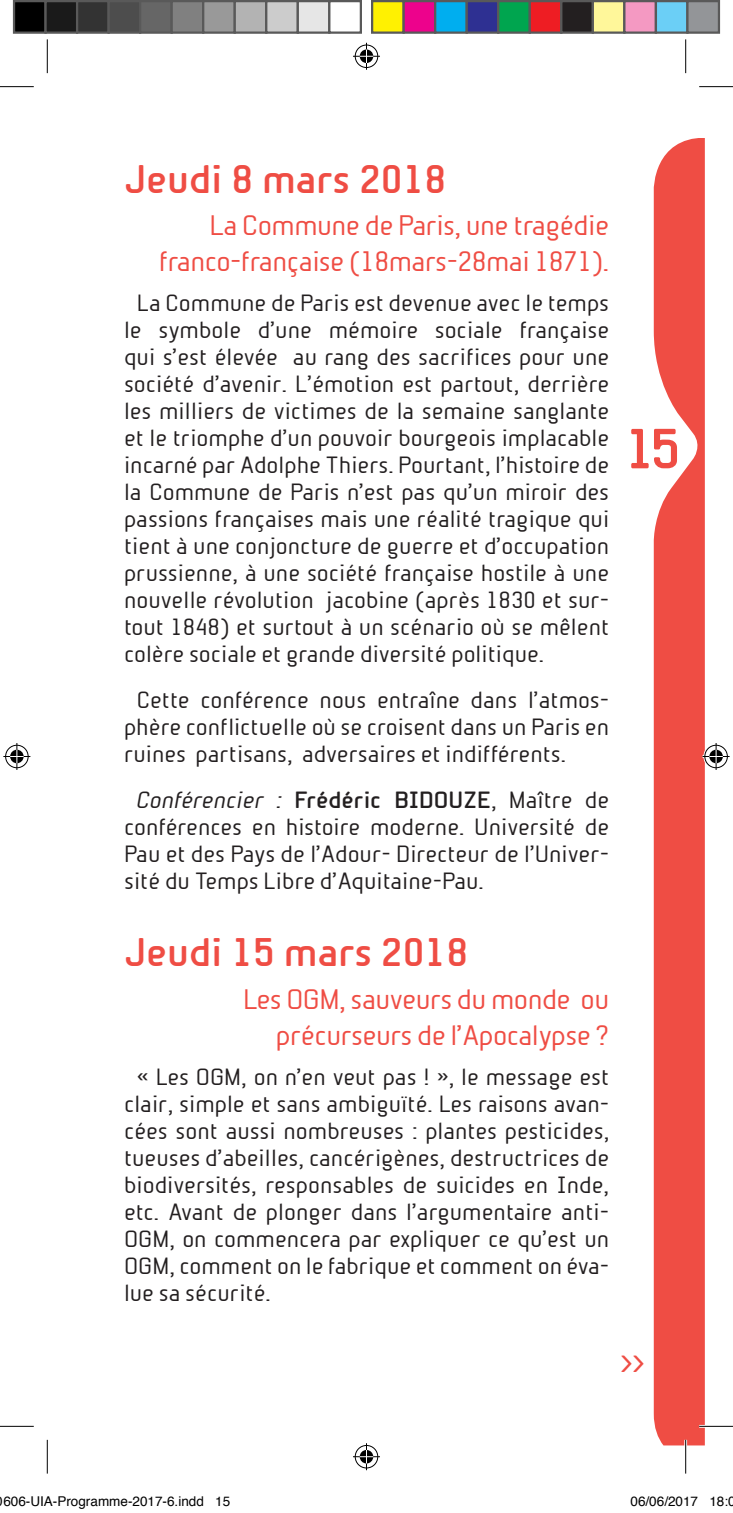
<style>
.page{position:relative;width:733px;height:1513px;background:#fff}
.page>*{position:absolute;margin:0;border:0;box-sizing:border-box;transform-origin:0 0}
.t1{font:700 54px "Beta Sans";color:#ef4d44}
.t2{font:700 38.25px "Beta Sans";color:#ef4d44}
.t3{font:27px/36px "Beta Sans";letter-spacing:-.02em;color:#ef4d44;text-align:right}
.t4{font:22.5px/27px "Beta Sans";color:#231f20;text-align:justify}
.t5{font:700 22.5px "Beta Semi";color:#ef4d44}
.t6{font:13.5px "Helvetica";color:#000}
.s1{font-style:italic}
.s2{font-weight:700}
</style>
<div class="page">
<svg style="left:653px;top:138px;width:51px;height:1307px;background:#f05a52"></svg>
<hr style="left:699px;top:1425px;width:33px;height:2px;background:#fff">
<hr style="left:684px;top:1439px;width:2px;height:34px;background:#fff">
<hr style="left:0;top:86px;width:34px;height:1px;background:#000">
<hr style="left:699px;top:86px;width:33px;height:1px;background:#000">
<hr style="left:0;top:1426px;width:34px;height:1px;background:#000">
<hr style="left:699px;top:1426px;width:33px;height:1px;background:#000">
<hr style="left:47px;top:39px;width:1px;height:34px;background:#000">
<hr style="left:47px;top:1439px;width:1px;height:34px;background:#000">
<hr style="left:685px;top:39px;width:1px;height:34px;background:#000">
<hr style="left:685px;top:1439px;width:1px;height:34px;background:#000">
<svg style="left:353px;top:43px;width:27px;height:27px"></svg>
<svg style="left:353px;top:1443px;width:27px;height:27px"></svg>
<svg style="left:3px;top:743px;width:27px;height:27px"></svg>
<svg style="left:702px;top:743px;width:27px;height:27px"></svg>
<div style="left:14px;top:1px;width:32px;height:32px;background:#000"></div>
<div style="left:13px;top:0;width:34px;height:34px;border:2px solid #595959"></div>
<div style="left:46px;top:1px;width:31px;height:32px;background:#1a1a1a"></div>
<div style="left:44px;top:0;width:34px;height:34px;border:2px solid #595959"></div>
<div style="left:77px;top:1px;width:32px;height:32px;background:#333"></div>
<div style="left:76px;top:0;width:34px;height:34px;border:2px solid #595959"></div>
<div style="left:109px;top:1px;width:31px;height:32px;background:#4d4d4d"></div>
<div style="left:107px;top:0;width:34px;height:34px;border:2px solid #595959"></div>
<div style="left:140px;top:1px;width:32px;height:32px;background:#666"></div>
<div style="left:139px;top:0;width:34px;height:34px;border:2px solid #595959"></div>
<div style="left:172px;top:1px;width:31px;height:32px;background:#808080"></div>
<div style="left:170px;top:0;width:34px;height:34px;border:2px solid #595959"></div>
<div style="left:203px;top:1px;width:32px;height:32px;background:#999"></div>
<div style="left:202px;top:0;width:34px;height:34px;border:2px solid #595959"></div>
<div style="left:235px;top:1px;width:31px;height:32px;background:#b3b3b3"></div>
<div style="left:233px;top:0;width:34px;height:34px;border:2px solid #595959"></div>
<div style="left:266px;top:1px;width:32px;height:32px;background:#ccc"></div>
<div style="left:265px;top:0;width:34px;height:34px;border:2px solid #595959"></div>
<div style="left:298px;top:1px;width:31px;height:32px;background:#e6e6e6"></div>
<div style="left:296px;top:0;width:34px;height:34px;border:2px solid #595959"></div>
<div style="left:328px;top:0;width:34px;height:34px;border:2px solid #595959"></div>
<div style="left:372px;top:1px;width:31px;height:32px;background:#fff101"></div>
<div style="left:371px;top:0;width:33px;height:34px;border:2px solid #595959"></div>
<div style="left:403px;top:1px;width:32px;height:32px;background:#ed028c"></div>
<div style="left:402px;top:0;width:34px;height:34px;border:2px solid #595959"></div>
<div style="left:435px;top:1px;width:31px;height:32px;background:#00aeef"></div>
<div style="left:434px;top:0;width:33px;height:34px;border:2px solid #595959"></div>
<div style="left:466px;top:1px;width:32px;height:32px;background:#2e3092"></div>
<div style="left:465px;top:0;width:34px;height:34px;border:2px solid #595959"></div>
<div style="left:498px;top:1px;width:31px;height:32px;background:#00a54f"></div>
<div style="left:497px;top:0;width:33px;height:34px;border:2px solid #595959"></div>
<div style="left:529px;top:1px;width:32px;height:32px;background:#ee1d23"></div>
<div style="left:528px;top:0;width:34px;height:34px;border:2px solid #595959"></div>
<div style="left:561px;top:1px;width:31px;height:32px;background:#231f20"></div>
<div style="left:560px;top:0;width:33px;height:34px;border:2px solid #595959"></div>
<div style="left:592px;top:1px;width:32px;height:32px;background:#fff79a"></div>
<div style="left:591px;top:0;width:34px;height:34px;border:2px solid #595959"></div>
<div style="left:624px;top:1px;width:31px;height:32px;background:#f499c2"></div>
<div style="left:623px;top:0;width:33px;height:34px;border:2px solid #595959"></div>
<div style="left:655px;top:1px;width:32px;height:32px;background:#6bcff6"></div>
<div style="left:654px;top:0;width:34px;height:34px;border:2px solid #595959"></div>
<div style="left:687px;top:1px;width:31px;height:32px;background:#939598"></div>
<div style="left:686px;top:0;width:33px;height:34px;border:2px solid #595959"></div>
<h2 class="t2" style="left:124px;top:157px;width:324px">Jeudi 8 mars 2018</h2>
<p class="t3" style="left:159px;top:208px;width:451px">La Commune de Paris, une tragédie franco-française (18mars-28mai 1871).</p>
<p class="t4" style="left:124px;top:289px;width:486px;text-indent:13px">La Commune de Paris est devenue avec le temps le symbole d’une mémoire sociale française qui s’est élevée au rang des sacrifices pour une société d’avenir. L’émotion est partout, derrière les milliers de victimes de la semaine sanglante et le triomphe d’un pouvoir bourgeois implacable incarné par Adolphe Thiers. Pourtant, l’histoire de la Commune de Paris n’est pas qu’un miroir des passions françaises mais une réalité tragique qui tient à une conjoncture de guerre et d’occupation prussienne, à une société française hostile à une nouvelle révolution jacobine (après 1830 et sur&shy;tout 1848) et surtout à un scénario où se mêlent colère sociale et grande diversité politique.</p>
<p class="t4" style="left:124px;top:687px;width:486px;text-indent:13px">Cette conférence nous entraîne dans l’atmos&shy;phère conflictuelle où se croisent dans un Paris en ruines partisans, adversaires et indifférents.</p>
<p class="t4" style="left:124px;top:787px;width:486px;text-indent:13px"><span class="s1">Conférencier :</span> <span class="s2">Frédéric BIDOUZE</span>, Maître de conférences en histoire moderne. Université de Pau et des Pays de l’Adour- Directeur de l’Univer&shy;sité du Temps Libre d’Aquitaine-Pau.</p>
<h2 class="t2" style="left:124px;top:930px;width:345px">Jeudi 15 mars 2018</h2>
<p class="t3" style="left:243px;top:981px;width:367px">Les OGM, sauveurs du monde ou précurseurs de l’Apocalypse ?</p>
<p class="t4" style="left:124px;top:1063px;width:486px;text-indent:13px">« Les OGM, on n’en veut pas ! », le message est clair, simple et sans ambiguïté. Les raisons avan&shy;cées sont aussi nombreuses : plantes pesticides, tueuses d’abeilles, cancérigènes, destructrices de biodiversités, responsables de suicides en Inde, etc. Avant de plonger dans l’argumentaire anti-OGM, on commencera par expliquer ce qu’est un OGM, comment on le fabrique et comment on éva&shy;lue sa sécurité.</p>
<h1 class="t1" style="left:624px;top:417px;width:58px">15</h1>
<p class="t5" style="left:620px;top:1351px;width:25px">&gt;&gt;</p>
<p class="t6" style="left:3px;top:1491px;width:228px">606-UIA-Programme-2017-6.indd 15</p>
<p class="t6" style="left:630px;top:1491px;width:107px">06/06/2017 18:0</p>
</div>
